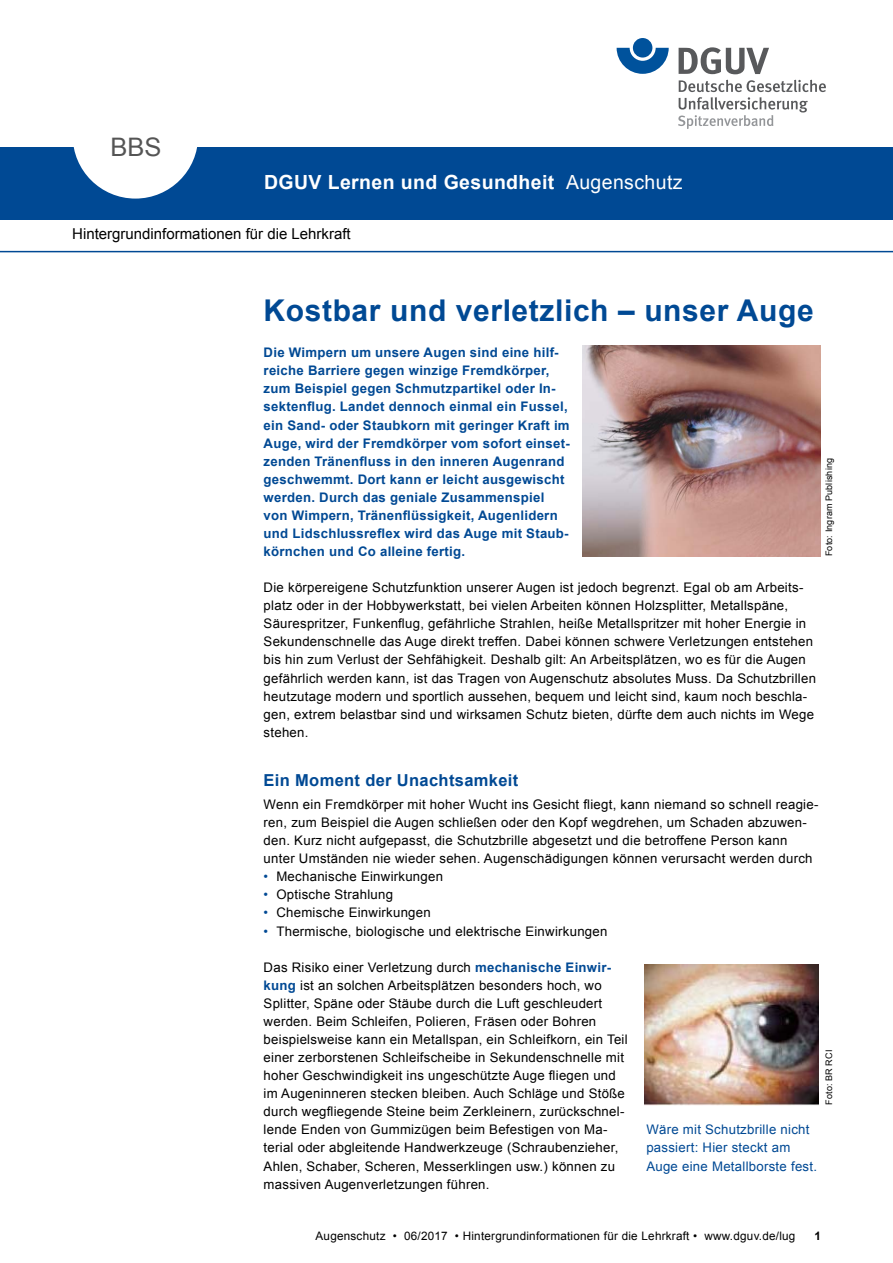
<style>
.page{position:relative;width:893px;height:1263px;background:#fff}
.page>*{position:absolute;margin:0;border:0;box-sizing:border-box;transform-origin:0 0}
.t1{font:700 30px "Arial";letter-spacing:.02em;color:#004994}
.t2{font:25.5px "Arial";color:#555}
.t3{font:700 19.5px "Arial";letter-spacing:.02em;color:#fff}
.t4{font:700 16.5px "Arial";letter-spacing:.02em;color:#004994}
.t5{font:15px "Arial";color:#000}
.t6{font:13.2px/18px "Arial";letter-spacing:.02em;color:#000}
.t7{font:700 13.2px/18px "Arial";letter-spacing:.02em;color:#004994}
.t8{font:13.2px/18px "Arial";letter-spacing:.02em;color:#004994}
.t9{font:11.7px "Arial";letter-spacing:.02em;color:#000}
.t10{font:700 11.7px "Arial";color:#000}
.t11{font:9px "Arial";letter-spacing:.015em;color:#000}
.s1{font-weight:400}
.s2{color:#004994}
.s3{font-weight:700;color:#004994}
</style>
<div class="page">
<div style="left:0;top:147px;width:893px;height:73px;background:#004994"></div>
<svg style="left:73px;top:147px;width:125px;height:52px"></svg>
<svg style="left:617px;top:48px;width:52px;height:26px"></svg>
<div style="left:633px;top:38px;width:19px;height:20px;background:#00529c;border-radius:50%"></div>
<svg style="left:679px;top:47px;width:90px;height:27px"></svg>
<svg style="left:678px;top:80px;width:148px;height:49px"></svg>
<hr style="left:0;top:251px;width:893px;height:1px;background:#004994">
<img style="left:583px;top:346px;width:238px;height:210px">
<img style="left:644px;top:964px;width:175px;height:141px">
<h2 class="t2" style="left:110px;top:131px;width:53px">BBS</h2>
<h3 class="t3" style="left:264px;top:169px;width:420px">DGUV Lernen und Gesundheit <span class="s1">Augenschutz</span></h3>
<p class="t5" style="left:72px;top:224px;width:280px">Hintergrundinformationen für die Lehrkraft</p>
<h1 class="t1" style="left:264px;top:290px;width:552px">Kostbar und verletzlich – unser Auge</h1>
<p class="t7" style="left:264px;top:344px;width:308px">Die Wimpern um unsere Augen sind eine hilf&shy;reiche Barriere gegen winzige Fremdkörper, zum Beispiel gegen Schmutzpartikel oder In&shy;sektenflug. Landet dennoch einmal ein Fussel, ein Sand- oder Staubkorn mit geringer Kraft im Auge, wird der Fremdkörper vom sofort einset&shy;zenden Tränenfluss in den inneren Augenrand geschwemmt. Dort kann er leicht ausgewischt werden. Durch das geniale Zusammenspiel von Wimpern, Tränenflüssigkeit, Augenlidern und Lidschlussreflex wird das Auge mit Staub&shy;körnchen und Co alleine fertig.</p>
<p class="t11" style="left:823px;top:556px;width:100px;rotate:-90deg">Foto: Ingram Publishing</p>
<p class="t6" style="left:264px;top:579px;width:554px">Die körpereigene Schutzfunktion unserer Augen ist jedoch begrenzt. Egal ob am Arbeits&shy;platz oder in der Hobbywerkstatt, bei vielen Arbeiten können Holzsplitter, Metallspäne, Säurespritzer, Funkenflug, gefährliche Strahlen, heiße Metallspritzer mit hoher Energie in Sekundenschnelle das Auge direkt treffen. Dabei können schwere Verletzungen entstehen bis hin zum Verlust der Sehfähigkeit. Deshalb gilt: An Arbeitsplätzen, wo es für die Augen gefährlich werden kann, ist das Tragen von Augenschutz absolutes Muss. Da Schutzbrillen heutzutage modern und sportlich aussehen, bequem und leicht sind, kaum noch beschla&shy;gen, extrem belastbar sind und wirksamen Schutz bieten, dürfte dem auch nichts im Wege stehen.</p>
<p class="t4" style="left:264px;top:770px;width:256px">Ein Moment der Unachtsamkeit</p>
<p class="t6" style="left:264px;top:795px;width:556px">Wenn ein Fremdkörper mit hoher Wucht ins Gesicht fliegt, kann niemand so schnell reagie&shy;ren, zum Beispiel die Augen schließen oder den Kopf wegdrehen, um Schaden abzuwen&shy;den. Kurz nicht aufgepasst, die Schutzbrille abgesetzt und die betroffene Person kann unter Umständen nie wieder sehen. Augenschädigungen können verursacht werden durch</p>
<p class="t6" style="left:264px;top:868px;width:181px"><span class="s2">•</span> Mechanische Einwirkungen</p>
<p class="t6" style="left:264px;top:886px;width:131px"><span class="s2">•</span> Optische Strahlung</p>
<p class="t6" style="left:264px;top:904px;width:169px"><span class="s2">•</span> Chemische Einwirkungen</p>
<p class="t6" style="left:264px;top:922px;width:345px"><span class="s2">•</span> Thermische, biologische und elektrische Einwirkungen</p>
<p class="t6" style="left:264px;top:958px;width:366px">Das Risiko einer Verletzung durch <span class="s3">mechanische Einwir&shy;kung</span> ist an solchen Arbeitsplätzen besonders hoch, wo Splitter, Späne oder Stäube durch die Luft geschleudert werden. Beim Schleifen, Polieren, Fräsen oder Bohren beispielsweise kann ein Metallspan, ein Schleifkorn, ein Teil einer zerborstenen Schleifscheibe in Sekundenschnelle mit hoher Geschwindigkeit ins ungeschützte Auge fliegen und im Augeninneren stecken bleiben. Auch Schläge und Stöße durch wegfliegende Steine beim Zerkleinern, zurückschnel&shy;lende Enden von Gummizügen beim Befestigen von Ma&shy;terial oder abgleitende Handwerkzeuge (Schraubenzieher, Ahlen, Schaber, Scheren, Messerklingen usw.) können zu massiven Augenverletzungen führen.</p>
<p class="t11" style="left:823px;top:1105px;width:56px;rotate:-90deg">Foto: BR RCI</p>
<p class="t8" style="left:646px;top:1121px;width:172px">Wäre mit Schutzbrille nicht passiert: Hier steckt am<br>Auge eine Metallborste fest.</p>
<p class="t9" style="left:316px;top:1228px;width:481px">Augenschutz • 06/2017 • Hintergrundinformationen für die Lehrkraft • www.dguv.de/lug</p>
<p class="t10" style="left:815px;top:1228px;width:8px">1</p>
</div>
